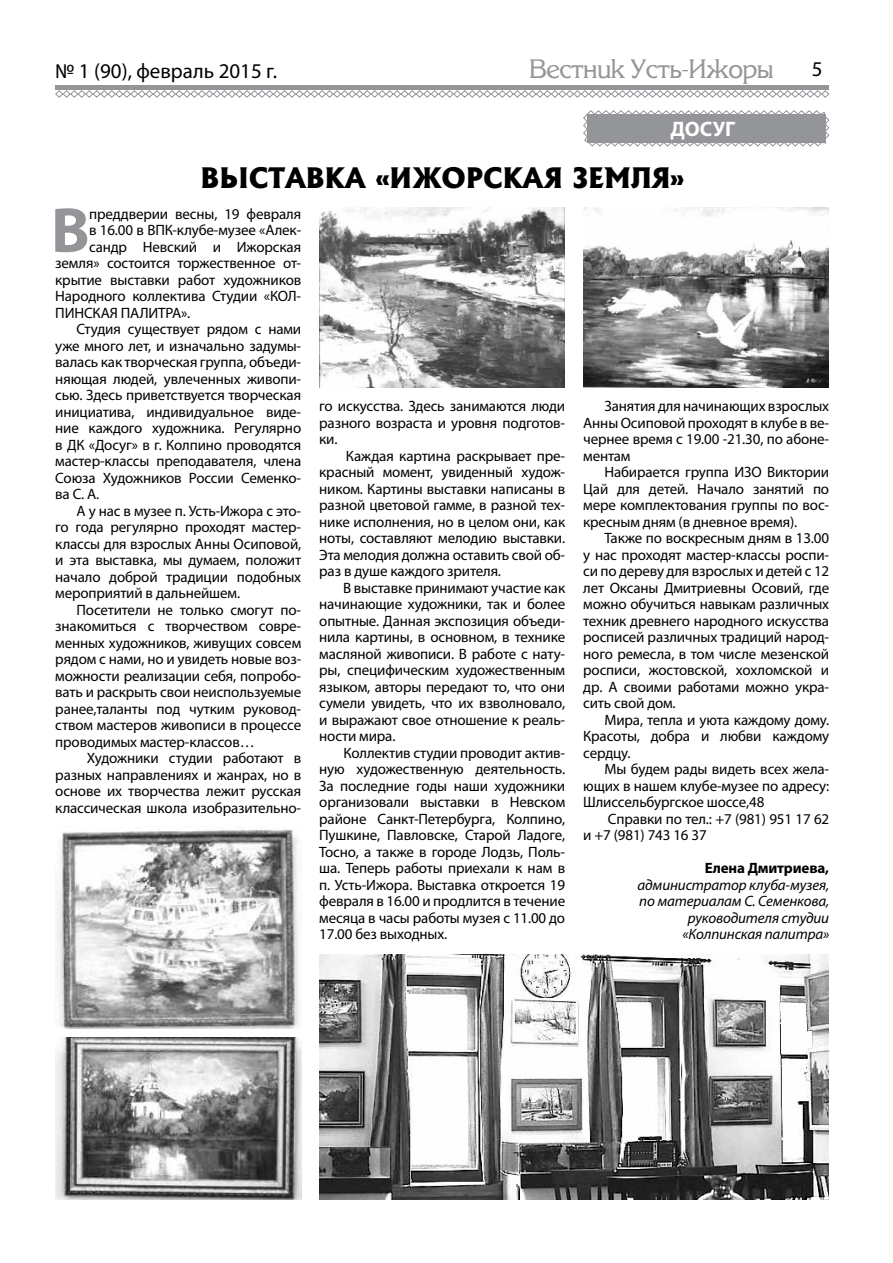
<style>
.page{position:relative;width:893px;height:1263px;background:#fff}
.page>*{position:absolute;margin:0;border:0;box-sizing:border-box;transform-origin:0 0}
.t1{font:700 63.9px "Myriad Pro";color:#939598}
.t2{font:800 27px "Albertus";color:#000}
.t3{font:27px "Karelia";color:#939598}
.t4{font:21px "Myriad Pro";color:#000}
.t5{font:700 21px "Myriad Pro";color:#fff}
.t6{font:15px/16.5px "Myriad Pro";letter-spacing:-.01em;color:#000;text-align:justify}
.t7{font:italic 15px/16.5px "Myriad Pro";letter-spacing:-.01em;color:#000;text-align:right}
.t8{font:700 15px "Myriad Pro";letter-spacing:-.01em;color:#000}
</style>
<div class="page">
<svg style="left:55px;top:90px;width:775px;height:8px"></svg>
<hr style="left:55px;top:85px;width:774px;height:4px;background:#939598">
<svg style="left:583px;top:110px;width:247px;height:37px;background:#a5a7a9"></svg>
<img style="left:583px;top:207px;width:245px;height:180px">
<img style="left:319px;top:207px;width:245px;height:180px">
<img style="left:319px;top:955px;width:509px;height:244px">
<img style="left:55px;top:1037px;width:246px;height:162px">
<img style="left:56px;top:829px;width:243px;height:199px">
<h3 class="t4" style="left:55px;top:58px;width:223px">№ 1 (90), февраль 2015 г.</h3>
<h2 class="t3" style="left:529px;top:54px;width:246px">Вестник Усть-Ижоры</h2>
<h3 class="t4" style="left:812px;top:56px;width:12px">5</h3>
<h3 class="t5" style="left:671px;top:115px;width:66px">ДОСУГ</h3>
<h2 class="t2" style="left:200px;top:161px;width:485px">ВЫСТАВКА «ИЖОРСКАЯ ЗЕМЛЯ»</h2>
<h1 class="t1" style="left:51px;top:189px;width:40px">В</h1>
<p class="t6" style="left:89px;top:205px;width:214px">преддверии весны, 19 февраля</p>
<p class="t6" style="left:89px;top:222px;width:214px">в 16.00 в ВПК-клубе-музее «Алек-</p>
<p class="t6" style="left:89px;top:238px;width:214px">сандр Невский и Ижорская</p>
<p class="t6" style="left:55px;top:255px;width:247px">земля» состоится торжественное от-</p>
<p class="t6" style="left:55px;top:271px;width:247px">крытие выставки работ художников</p>
<p class="t6" style="left:55px;top:288px;width:247px">Народного коллектива Студии «КОЛ-</p>
<p class="t6" style="left:55px;top:304px;width:137px">ПИНСКАЯ ПАЛИТРА».</p>
<p class="t6" style="left:77px;top:321px;width:226px">Студия существует рядом с нами</p>
<p class="t6" style="left:55px;top:337px;width:247px">уже много лет, и изначально задумы-</p>
<p class="t6" style="left:55px;top:354px;width:247px">валась как творческая группа, объеди-</p>
<p class="t6" style="left:55px;top:370px;width:247px">няющая людей, увлеченных живопи-</p>
<p class="t6" style="left:55px;top:387px;width:247px">сью. Здесь приветствуется творческая</p>
<p class="t6" style="left:55px;top:403px;width:247px">инициатива, индивидуальное виде-</p>
<p class="t6" style="left:55px;top:420px;width:247px">ние каждого художника. Регулярно</p>
<p class="t6" style="left:55px;top:436px;width:247px">в ДК «Досуг» в г. Колпино проводятся</p>
<p class="t6" style="left:55px;top:453px;width:247px">мастер-классы преподавателя, члена</p>
<p class="t6" style="left:55px;top:469px;width:247px">Союза Художников России Семенко-</p>
<p class="t6" style="left:55px;top:486px;width:46px">ва С. А.</p>
<p class="t6" style="left:77px;top:502px;width:226px">А у нас в музее п. Усть-Ижора с это-</p>
<p class="t6" style="left:55px;top:519px;width:247px">го года регулярно проходят мастер-</p>
<p class="t6" style="left:55px;top:535px;width:247px">классы для взрослых Анны Осиповой,</p>
<p class="t6" style="left:55px;top:552px;width:247px">и эта выставка, мы думаем, положит</p>
<p class="t6" style="left:55px;top:568px;width:247px">начало доброй традиции подобных</p>
<p class="t6" style="left:55px;top:585px;width:186px">мероприятий в дальнейшем.</p>
<p class="t6" style="left:77px;top:601px;width:226px">Посетители не только смогут по-</p>
<p class="t6" style="left:55px;top:618px;width:247px">знакомиться с творчеством совре-</p>
<p class="t6" style="left:55px;top:634px;width:247px">менных художников, живущих совсем</p>
<p class="t6" style="left:55px;top:651px;width:247px">рядом с нами, но и увидеть новые воз-</p>
<p class="t6" style="left:55px;top:667px;width:247px">можности реализации себя, попробо-</p>
<p class="t6" style="left:55px;top:684px;width:247px">вать и раскрыть свои неиспользуемые</p>
<p class="t6" style="left:55px;top:700px;width:247px">ранее,таланты под чутким руковод-</p>
<p class="t6" style="left:55px;top:717px;width:247px">ством мастеров живописи в процессе</p>
<p class="t6" style="left:55px;top:733px;width:201px">проводимых мастер-классов…</p>
<p class="t6" style="left:87px;top:750px;width:216px">Художники студии работают в</p>
<p class="t6" style="left:55px;top:766px;width:247px">разных направлениях и жанрах, но в</p>
<p class="t6" style="left:55px;top:783px;width:247px">основе их творчества лежит русская</p>
<p class="t6" style="left:55px;top:799px;width:247px">классическая школа изобразительно-</p>
<p class="t6" style="left:583px;top:398px;width:247px;text-indent:21px">Занятия для начинающих взрослых Анны Осиповой проходят в клубе в ве&shy;чернее время с 19.00 -21.30, по абоне&shy;ментам</p>
<p class="t6" style="left:583px;top:464px;width:247px;text-indent:21px">Набирается группа ИЗО Виктории Цай для детей. Начало занятий по мере комплектования группы по вос&shy;кресным дням (в дневное время).</p>
<p class="t6" style="left:583px;top:530px;width:247px;text-indent:21px">Также по воскресным дням в 13.00 у нас проходят мастер-классы роспи&shy;си по дереву для взрослых и детей с 12 лет Оксаны Дмитриевны Осовий, где можно обучиться навыкам различных техник древнего народного искусства росписей различных традиций народ&shy;ного ремесла, в том числе мезенской росписи, жостовской, хохломской и др. А своими работами можно укра&shy;сить свой дом.</p>
<p class="t6" style="left:583px;top:711px;width:247px;text-indent:21px">Мира, тепла и уюта каждому дому.<br>Красоты, добра и любви каждому сердцу.</p>
<p class="t6" style="left:583px;top:761px;width:247px;text-indent:21px">Мы будем рады видеть всех жела&shy;ющих в нашем клубе-музее по адресу:<br>Шлиссельбургское шоссе,48</p>
<p class="t6" style="left:583px;top:810px;width:247px;text-indent:25px">Справки по тел.: +7 (981) 951 17 62 и +7 (981) 743 16 37</p>
<p class="t8" style="left:705px;top:858px;width:126px">Елена Дмитриева,</p>
<p class="t7" style="left:637px;top:876px;width:193px">администратор клуба-музея, по материалам С. Семенкова, руководителя студии «Колпинская палитра»</p>
<p class="t6" style="left:319px;top:398px;width:247px">го искусства. Здесь занимаются люди разного возраста и уровня подготов&shy;ки.</p>
<p class="t6" style="left:319px;top:447px;width:247px;text-indent:27px">Каждая картина раскрывает пре&shy;красный момент, увиденный худож&shy;ником. Картины выставки написаны в разной цветовой гамме, в разной тех&shy;нике исполнения, но в целом они, как ноты, составляют мелодию выставки.<br>Эта мелодия должна оставить свой об&shy;раз в душе каждого зрителя.</p>
<p class="t6" style="left:319px;top:579px;width:247px;text-indent:24px">В выставке принимают участие как начинающие художники, так и более опытные. Данная экспозиция объеди&shy;нила картины, в основном, в технике масляной живописи. В работе с нату&shy;ры, специфическим художественным языком, авторы передают то, что они сумели увидеть, что их взволновало, и выражают свое отношение к реаль&shy;ности мира.</p>
<p class="t6" style="left:319px;top:744px;width:247px;text-indent:24px">Коллектив студии проводит актив&shy;ную художественную деятельность.<br>За последние годы наши художники организовали выставки в Невском районе Санкт-Петербурга, Колпино, Пушкине, Павловске, Старой Ладоге, Тосно, а также в городе Лодзь, Поль&shy;ша. Теперь работы приехали к нам в п. Усть-Ижора. Выставка откроется 19 февраля в 16.00 и продлится в течение месяца в часы работы музея с 11.00 до 17.00 без выходных.</p>
</div>
